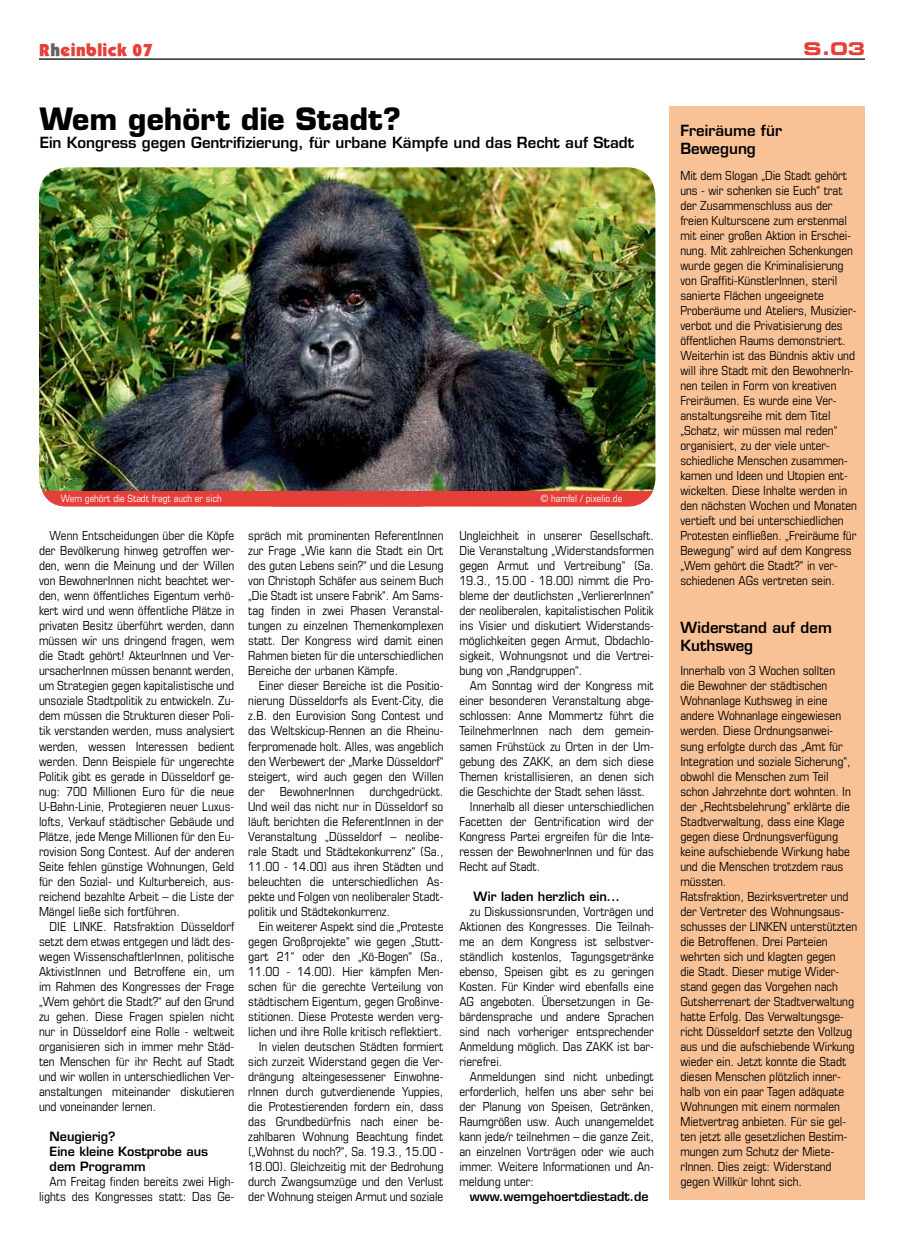
<style>
.page{position:relative;width:904px;height:1241px;background:#fff}
.page>*{position:absolute;margin:0;border:0;box-sizing:border-box;transform-origin:0 0}
.t1{font:700 30px "Eurostile LT";color:#000}
.t2{font:17.5px "Itc Kabel Ultra";letter-spacing:.025em;color:#e63f39}
.t3{font:17.5px "Eurostile LT Bold Extended Two";color:#e63f39}
.t4{font:600 15px/18px "Eurostile LT";color:#000}
.t5{font:condensed 12.5px/15px "Eurostile LT";color:#000;text-align:justify}
.t6{font:600 12.5px/15px "Eurostile LT";color:#000}
.t7{font:condensed 10px "Eurostile LT";color:#fff}
.s1{color:#66605c}
</style>
<div class="page">
<hr style="left:39px;top:58px;width:826px;height:2px;background:#000">
<img style="left:39px;top:167px;width:616px;height:324px">
<div style="left:669px;top:106px;width:196px;height:1093px;background:#f8c196"></div>
<div style="left:42px;top:491px;width:611px;height:15px;background:#e63f39"></div>
<h2 class="t2" style="left:39px;top:39px;width:115px">R<span class="s1">h</span>einblick 07</h2>
<h2 class="t3" style="left:803px;top:37px;width:63px">S.03</h2>
<h1 class="t1" style="left:40px;top:101px;width:362px">Wem gehört die Stadt?</h1>
<p class="t4" style="left:40px;top:134px;width:596px">Ein Kongress gegen Gentrifizierung, für urbane Kämpfe und das Recht auf Stadt</p>
<p class="t7" style="left:61px;top:492px;width:162px">Wem gehört die Stadt fragt auch er sich</p>
<p class="t7" style="left:540px;top:493px;width:83px">© hamfel / pixelio.de</p>
<p class="t5" style="left:39px;top:528px;width:197px;text-indent:11px">Wenn Entscheidungen über die Köpfe der Bevölkerung hinweg getroffen wer&shy;den, wenn die Meinung und der Willen von BewohnerInnen nicht beachtet wer&shy;den, wenn öffentliches Eigentum verhö&shy;kert wird und wenn öffentliche Plätze in privaten Besitz überführt werden, dann müssen wir uns dringend fragen, wem die Stadt gehört! AkteurInnen und Ver&shy;ursacherInnen müssen benannt werden, um Strategien gegen kapitalistische und unsoziale Stadtpolitik zu entwickeln. Zu&shy;dem müssen die Strukturen dieser Poli&shy;tik verstanden werden, muss analysiert werden, wessen Interessen bedient werden. Denn Beispiele für ungerechte Politik gibt es gerade in Düsseldorf ge&shy;nug: 700 Millionen Euro für die neue U-Bahn-Linie, Protegieren neuer Luxus&shy;lofts, Verkauf städtischer Gebäude und Plätze, jede Menge Millionen für den Eu&shy;rovision Song Contest. Auf der anderen Seite fehlen günstige Wohnungen, Geld für den Sozial- und Kulturbereich, aus&shy;reichend bezahlte Arbeit – die Liste der Mängel ließe sich fortführen.</p>
<p class="t5" style="left:39px;top:918px;width:197px;text-indent:11px">DIE LINKE. Ratsfraktion Düsseldorf setzt dem etwas entgegen und lädt des&shy;wegen WissenschaftlerInnen, politische AktivistInnen und Betroffene ein, um im Rahmen des Kongresses der Frage „Wem gehört die Stadt?“ auf den Grund zu gehen. Diese Fragen spielen nicht nur in Düsseldorf eine Rolle - weltweit organisieren sich in immer mehr Städ&shy;ten Menschen für ihr Recht auf Stadt und wir wollen in unterschiedlichen Ver&shy;anstaltungen miteinander diskutieren und voneinander lernen.</p>
<p class="t6" style="left:50px;top:1128px;width:160px">Neugierig?<br>Eine kleine Kostprobe aus dem Programm</p>
<p class="t5" style="left:39px;top:1173px;width:197px;text-align:right">Am Freitag finden bereits zwei High&shy;lights des Kongresses statt: Das Ge-</p>
<p class="t5" style="left:248px;top:528px;width:197px">spräch mit prominenten ReferentInnen zur Frage „Wie kann die Stadt ein Ort des guten Lebens sein?“ und die Lesung von Christoph Schäfer aus seinem Buch „Die Stadt ist unsere Fabrik“. Am Sams&shy;tag finden in zwei Phasen Veranstal&shy;tungen zu einzelnen Themenkomplexen statt. Der Kongress wird damit einen Rahmen bieten für die unterschiedlichen Bereiche der urbanen Kämpfe.</p>
<p class="t5" style="left:248px;top:678px;width:197px;text-indent:11px">Einer dieser Bereiche ist die Positio&shy;nierung Düsseldorfs als Event-City, die z.B. den Eurovision Song Contest und das Weltskicup-Rennen an die Rheinu&shy;ferpromenade holt. Alles, was angeblich den Werbewert der „Marke Düsseldorf“ steigert, wird auch gegen den Willen der BewohnerInnen durchgedrückt.<br>Und weil das nicht nur in Düsseldorf so läuft berichten die ReferentInnen in der Veranstaltung „Düsseldorf – neolibe&shy;rale Stadt und Städtekonkurrenz“ (Sa., 11.00 - 14.00) aus ihren Städten und beleuchten die unterschiedlichen As&shy;pekte und Folgen von neoliberaler Stadt&shy;politik und Städtekonkurrenz.</p>
<p class="t5" style="left:248px;top:918px;width:197px;text-align:right">Ein weiterer Aspekt sind die „Proteste gegen Großprojekte“ wie gegen „Stutt&shy;gart 21“ oder den „Kö-Bogen“ (Sa., 11.00 - 14.00). Hier kämpfen Men&shy;schen für die gerechte Verteilung von städtischem Eigentum, gegen Großinve&shy;stitionen. Diese Proteste werden verg&shy;lichen und ihre Rolle kritisch reflektiert.<br>In vielen deutschen Städten formiert sich zurzeit Widerstand gegen die Ver&shy;drängung alteingesessener Einwohne&shy;rInnen durch gutverdienende Yuppies, die Protestierenden fordern ein, dass das Grundbedürfnis nach einer be&shy;zahlbaren Wohnung Beachtung findet („Wohnst du noch?“, Sa. 19.3., 15.00 - 18.00). Gleichzeitig mit der Bedrohung durch Zwangsumzüge und den Verlust der Wohnung steigen Armut und soziale</p>
<p class="t5" style="left:459px;top:528px;width:196px">Ungleichheit in unserer Gesellschaft.<br>Die Veranstaltung „Widerstandsformen gegen Armut und Vertreibung“ (Sa.<br>19.3., 15.00 - 18.00) nimmt die Pro&shy;bleme der deutlichsten „VerliererInnen“ der neoliberalen, kapitalistischen Politik ins Visier und diskutiert Widerstands&shy;möglichkeiten gegen Armut, Obdachlo&shy;sigkeit, Wohnungsnot und die Vertrei&shy;bung von „Randgruppen“.</p>
<p class="t5" style="left:470px;top:678px;width:185px">Am Sonntag wird der Kongress mit</p>
<p class="t5" style="left:459px;top:693px;width:196px">einer besonderen Veranstaltung abge-</p>
<p class="t5" style="left:459px;top:708px;width:196px">schlossen: Anne Mommertz führt die</p>
<p class="t5" style="left:459px;top:723px;width:196px">TeilnehmerInnen nach dem gemein-</p>
<p class="t5" style="left:459px;top:738px;width:196px">samen Frühstück zu Orten in der Um-</p>
<p class="t5" style="left:459px;top:753px;width:196px">gebung des ZAKK, an dem sich diese</p>
<p class="t5" style="left:459px;top:768px;width:196px">Themen kristallisieren, an denen sich</p>
<p class="t5" style="left:459px;top:783px;width:187px">die Geschichte der Stadt sehen lässt.</p>
<p class="t5" style="left:470px;top:798px;width:185px">Innerhalb all dieser unterschiedlichen</p>
<p class="t5" style="left:459px;top:813px;width:196px">Facetten der Gentrification wird der</p>
<p class="t5" style="left:459px;top:828px;width:196px">Kongress Partei ergreifen für die Inte-</p>
<p class="t5" style="left:459px;top:843px;width:196px">ressen der BewohnerInnen und für das</p>
<p class="t5" style="left:459px;top:858px;width:82px">Recht auf Stadt.</p>
<p class="t6" style="left:473px;top:888px;width:148px">Wir laden herzlich ein...</p>
<p class="t5" style="left:459px;top:903px;width:196px;text-indent:11px">zu Diskussionsrunden, Vorträgen und Aktionen des Kongresses. Die Teilnah&shy;me an dem Kongress ist selbstver&shy;ständlich kostenlos, Tagungsgetränke ebenso, Speisen gibt es zu geringen Kosten. Für Kinder wird ebenfalls eine AG angeboten. Übersetzungen in Ge&shy;bärdensprache und andere Sprachen sind nach vorheriger entsprechender Anmeldung möglich. Das ZAKK ist bar&shy;rierefrei.</p>
<p class="t5" style="left:459px;top:1068px;width:196px;text-indent:11px">Anmeldungen sind nicht unbedingt erforderlich, helfen uns aber sehr bei der Planung von Speisen, Getränken, Raumgrößen usw. Auch unangemeldet kann jede/r teilnehmen – die ganze Zeit, an einzelnen Vorträgen oder wie auch immer. Weitere Informationen und An&shy;meldung unter:</p>
<p class="t6" style="left:470px;top:1188px;width:180px">www.wemgehoertdiestadt.de</p>
<p class="t4" style="left:680px;top:122px;width:103px">Freiräume für<br>Bewegung</p>
<p class="t5" style="left:680px;top:168px;width:178px;text-align:left">Mit dem Slogan „Die Stadt gehört uns - wir schenken sie Euch“ trat der Zusammenschluss aus der freien Kulturscene zum erstenmal mit einer großen Aktion in Erschei&shy;nung. Mit zahlreichen Schenkungen wurde gegen die Kriminalisierung von Graffiti-KünstlerInnen, steril sanierte Flächen ungeeignete Proberäume und Ateliers, Musizier&shy;verbot und die Privatisierung des öffentlichen Raums demonstriert.<br>Weiterhin ist das Bündnis aktiv und will ihre Stadt mit den BewohnerIn&shy;nen teilen in Form von kreativen Freiräumen. Es wurde eine Ver&shy;anstaltungsreihe mit dem Titel „Schatz, wir müssen mal reden“ organisiert, zu der viele unter&shy;schiedliche Menschen zusammen&shy;kamen und Ideen und Utopien ent&shy;wickelten. Diese Inhalte werden in den nächsten Wochen und Monaten vertieft und bei unterschiedlichen Protesten einfließen. „Freiräume für Bewegung“ wird auf dem Kongress „Wem gehört die Stadt?“ in ver&shy;schiedenen AGs vertreten sein.</p>
<p class="t4" style="left:680px;top:618px;width:153px">Widerstand auf dem<br>Kuthsweg</p>
<p class="t5" style="left:680px;top:663px;width:178px;text-align:left">Innerhalb von 3 Wochen sollten<br>die Bewohner der städtischen<br>Wohnanlage Kuthsweg in eine andere Wohnanlage eingewiesen werden. Diese Ordnungsanwei&shy;sung erfolgte durch das „Amt für<br>Integration und soziale Sicherung“, obwohl die Menschen zum Teil schon Jahrzehnte dort wohnten. In der „Rechtsbelehrung“ erklärte die<br>Stadtverwaltung, dass eine Klage gegen diese Ordnungsverfügung keine aufschiebende Wirkung habe und die Menschen trotzdem raus müssten.<br>Ratsfraktion, Bezirksvertreter und der Vertreter des Wohnungsaus&shy;schusses der LINKEN unterstützten die Betroffenen. Drei Parteien wehrten sich und klagten gegen<br>die Stadt. Dieser mutige Wider&shy;stand gegen das Vorgehen nach<br>Gutsherrenart der Stadtverwaltung hatte Erfolg. Das Verwaltungsge&shy;richt Düsseldorf setzte den Vollzug aus und die aufschiebende Wirkung wieder ein. Jetzt konnte die Stadt diesen Menschen plötzlich inner&shy;halb von ein paar Tagen adäquate<br>Wohnungen mit einem normalen<br>Mietvertrag anbieten. Für sie gel&shy;ten jetzt alle gesetzlichen Bestim&shy;mungen zum Schutz der Miete&shy;rInnen. Dies zeigt: Widerstand gegen Willkür lohnt sich.</p>
</div>
